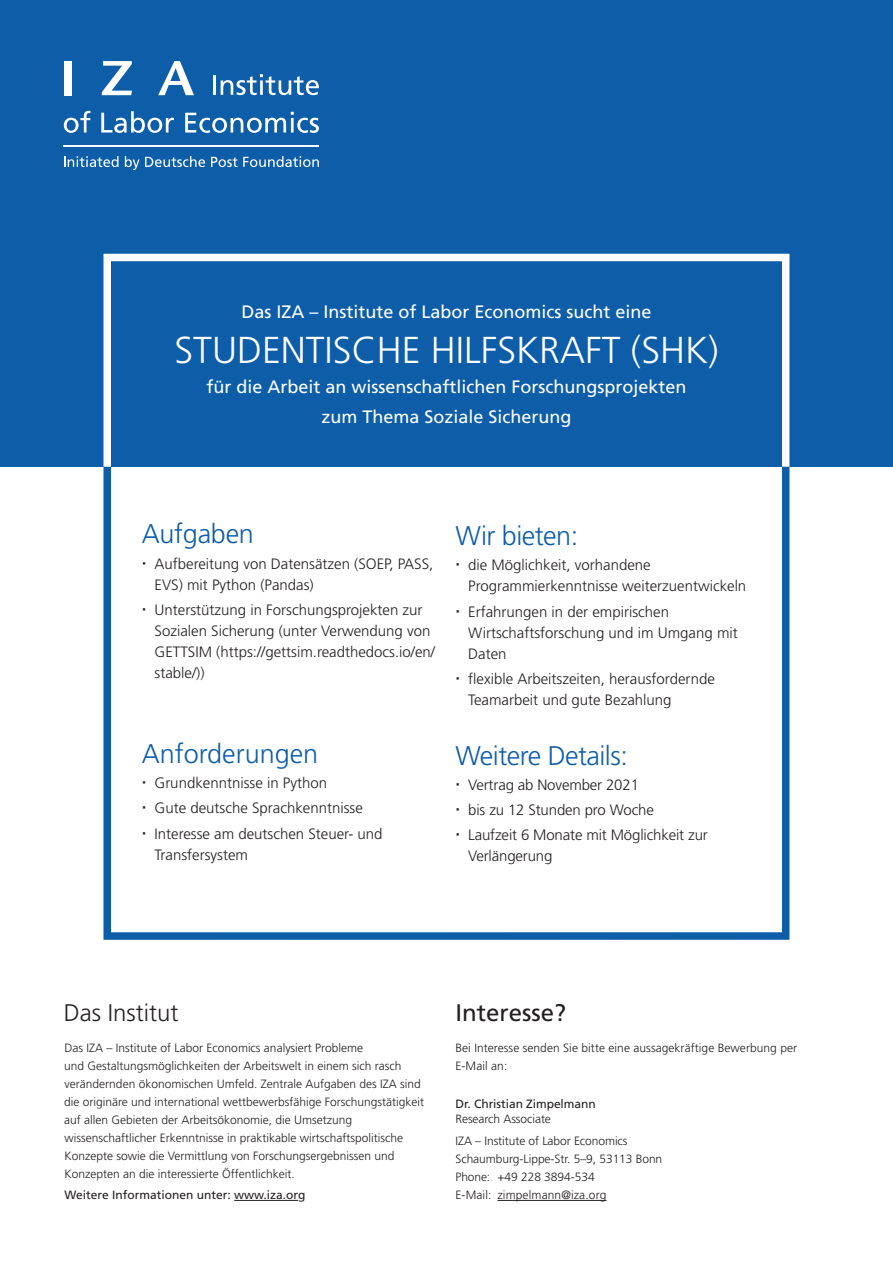
<style>
.page{position:relative;width:893px;height:1263px;background:#fff}
.page>*{position:absolute;margin:0;border:0;box-sizing:border-box;transform-origin:0 0}
.t1{font:300 37.5px "Frutiger LT Pro";color:#fff}
.Box_Überschrift{font:300 27px "Frutiger LT Pro";letter-spacing:-.015em;color:#0d5da8}
.Footer_Überschrift{font:300 24px "Frutiger LT Pro";color:#231f20}
.Footer_Überschrift-2{font:24px "Frutiger LT Pro";color:#231f20}
.t2{font:18px/30px "Frutiger LT Pro";color:#fff;text-align:center}
.t3{font:300 15px/21px "Frutiger LT Pro";color:#231f20}
.Footer_Fließtext{font:300 12px/18px "Frutiger LT Pro";color:#231f20}
.Fließtext{font:12px "Frutiger LT Pro";color:#231f20}
.Footer_Fließtext-2{font:12px "Frutiger LT Pro";letter-spacing:-.005em;color:#231f20}
</style>
<div class="page">
<div style="left:0;top:0;width:893px;height:467px;background:#0d5da8"></div>
<div style="left:103px;top:463px;width:686px;height:477px;border:8px solid #0d5da8"></div>
<div style="left:103px;top:254px;width:686px;height:216px;border:8px solid #fff"></div>
<div style="left:64px;top:61px;width:7px;height:34px;background:#fff"></div>
<svg style="left:102px;top:61px;width:30px;height:34px"></svg>
<svg style="left:158px;top:61px;width:36px;height:34px"></svg>
<hr style="left:64px;top:145px;width:255px;height:1px;background:#fff">
<svg style="left:64px;top:111px;width:26px;height:22px"></svg>
<svg style="left:101px;top:111px;width:73px;height:22px"></svg>
<svg style="left:185px;top:112px;width:134px;height:21px"></svg>
<hr style="left:213px;top:75px;width:3px;height:20px;background:#fff">
<svg style="left:221px;top:74px;width:98px;height:21px"></svg>
<svg style="left:64px;top:156px;width:54px;height:11px"></svg>
<svg style="left:125px;top:156px;width:80px;height:14px"></svg>
<svg style="left:211px;top:156px;width:108px;height:11px"></svg>
<hr style="left:234px;top:1200px;width:64px;height:1px;background:#231f20">
<hr style="left:497px;top:1200px;width:109px;height:1px;background:#231f20">
<p class="t2" style="left:241px;top:297px;width:412px">Das IZA – Institute of Labor Economics sucht eine</p>
<p class="t1" style="left:175px;top:328px;width:545px">STUDENTISCHE HILFSKRAFT (SHK)</p>
<p class="t2" style="left:206px;top:372px;width:482px">für die Arbeit an wissenschaftlichen Forschungsprojekten zum Thema Soziale Sicherung</p>
<p class="Box_Überschrift" style="left:142px;top:518px;width:114px">Aufgaben</p>
<p class="t3" style="left:154px;top:553px;width:280px">Aufbereitung von Datensätzen (SOEP, PASS,<br>EVS) mit Python (Pandas)</p>
<p class="t3" style="left:154px;top:599px;width:282px">Unterstützung in Forschungsprojekten zur Sozialen Sicherung (unter Verwendung von GETTSIM (https://gettsim.readthedocs.io/en/ stable/))</p>
<p class="Box_Überschrift" style="left:142px;top:738px;width:178px">Anforderungen</p>
<p class="t3" style="left:154px;top:772px;width:174px">Grundkenntnisse in Python</p>
<p class="t3" style="left:154px;top:798px;width:210px">Gute deutsche Sprachkenntnisse</p>
<p class="t3" style="left:154px;top:823px;width:230px">Interesse am deutschen Steuer- und<br>Transfersystem</p>
<p class="Box_Überschrift" style="left:455px;top:520px;width:124px">Wir bieten:</p>
<p class="t3" style="left:468px;top:555px;width:280px">die Möglichkeit, vorhandene<br>Programmierkenntnisse weiterzuentwickeln</p>
<p class="t3" style="left:468px;top:601px;width:271px">Erfahrungen in der empirischen<br>Wirtschaftsforschung und im Umgang mit<br>Daten</p>
<p class="t3" style="left:468px;top:668px;width:248px">flexible Arbeitszeiten, herausfordernde<br>Teamarbeit und gute Bezahlung</p>
<p class="Box_Überschrift" style="left:455px;top:739px;width:174px">Weitere Details:</p>
<p class="t3" style="left:468px;top:774px;width:172px">Vertrag ab November 2021</p>
<p class="t3" style="left:468px;top:799px;width:187px">bis zu 12 Stunden pro Woche</p>
<p class="t3" style="left:468px;top:825px;width:241px">Laufzeit 6 Monate mit Möglichkeit zur<br>Verlängerung</p>
<p class="Footer_Überschrift" style="left:64px;top:999px;width:116px">Das Institut</p>
<p class="Footer_Fließtext" style="left:65px;top:1039px;width:300px">Das IZA – Institute of Labor Economics analysiert Probleme</p>
<p class="Footer_Fließtext" style="left:64px;top:1057px;width:362px">und Gestaltungsmöglichkeiten der Arbeitswelt in einem sich rasch verändernden ökonomischen Umfeld. Zentrale Aufgaben des IZA sind die originäre und international wettbewerbsfähige Forschungstätigkeit auf allen Gebieten der Arbeitsökonomie, die Umsetzung wissenschaftlicher Erkenntnisse in praktikable wirtschaftspolitische Konzepte sowie die Vermittlung von Forschungsergebnissen und Konzepten an die interessierte Öffentlichkeit.</p>
<p class="Fließtext" style="left:65px;top:1188px;width:243px">Weitere Informationen unter: www.iza.org</p>
<p class="Footer_Überschrift-2" style="left:455px;top:999px;width:112px">Interesse?</p>
<p class="Footer_Fließtext" style="left:455px;top:1039px;width:343px">Bei Interesse senden Sie bitte eine aussagekräftige Bewerbung per<br>E-Mail an:</p>
<p class="Footer_Fließtext-2" style="left:455px;top:1096px;width:142px">Dr. Christian Zimpelmann</p>
<p class="Footer_Fließtext" style="left:455px;top:1109px;width:97px">Research Associate</p>
<p class="Footer_Fließtext" style="left:455px;top:1132px;width:174px">IZA – Institute of Labor Economics</p>
<p class="Footer_Fließtext" style="left:455px;top:1150px;width:208px">Schaumburg-Lippe-Str. 5–9, 53113 Bonn</p>
<p class="Footer_Fließtext" style="left:455px;top:1168px;width:141px">Phone: +49 228 3894-534</p>
<p class="Footer_Fließtext" style="left:455px;top:1186px;width:152px">E-Mail: zimpelmann@iza.org</p>
</div>
